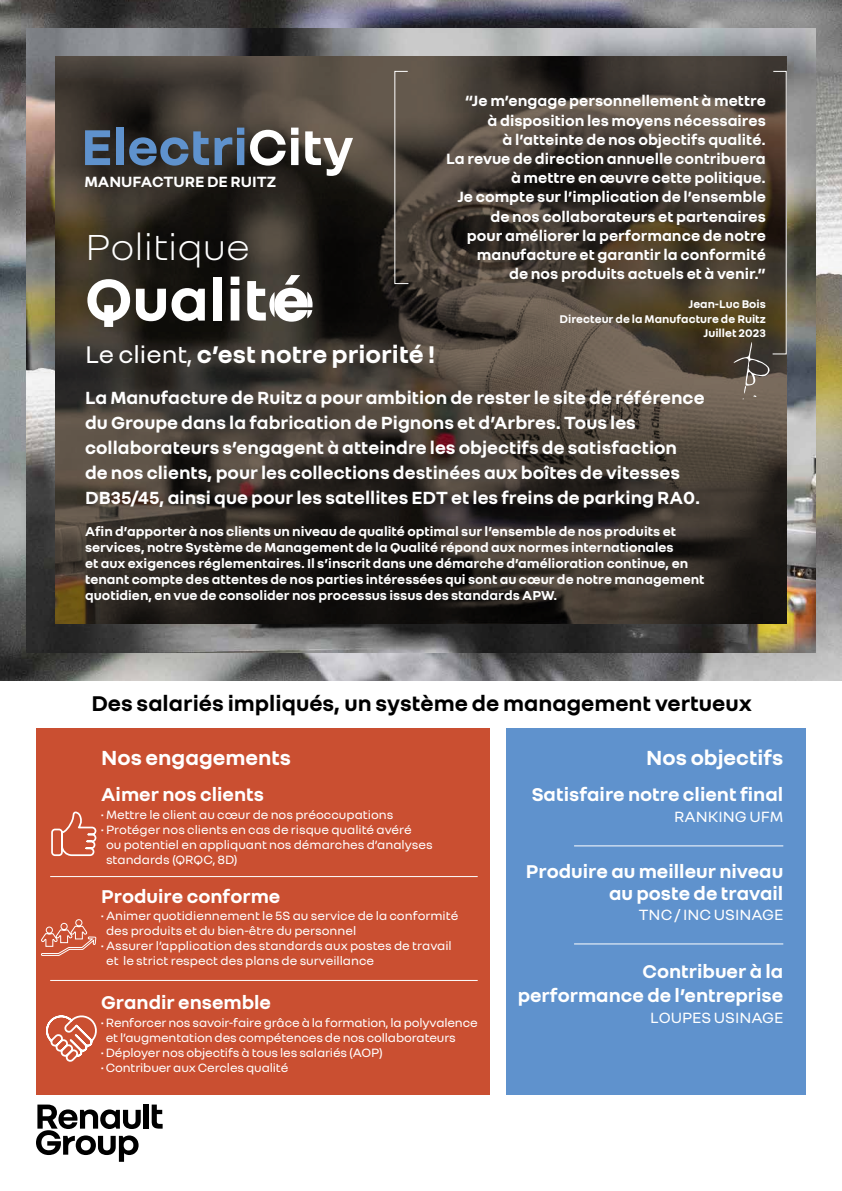
<style>
.page{position:relative;width:842px;height:1191px;background:#fff}
.page>*{position:absolute;margin:0;border:0;box-sizing:border-box;transform-origin:0 0}
.t1{font:700 63.7px "Renault Group";color:#fff}
.t2{font:300 40px "Renault Group";color:#fff}
.t3{font:700 26px "Renault Group";color:#fff}
.t4{font:700 23px "Renault Group";color:#000}
.t5{font:700 22px "Renault Group";color:#fff}
.t6{font:700 20px/22px "Renault Group";color:#fff;text-align:right}
.t7{font:700 19px/25px "Renault Group";color:#fff}
.t8{font:700 16px/19.2px "Renault Group";color:#fff;text-align:right}
.t9{font:16px "Renault Group";color:#fff}
.t10{font:700 14px/16px "Renault Group";color:#fff}
.t11{font:13px/15px "Renault Group";color:#fff}
.t12{font:700 12px/14.4px "Renault Group";color:#fff;text-align:right}
.s1{font-weight:400}
</style>
<div class="page">
<img style="left:0;top:0;width:842px;height:680px">
<img style="left:27px;top:28px;width:788px;height:624px">
<svg style="left:55px;top:57px;width:732px;height:567px;background:#3c352d"></svg>
<div style="left:144px;top:1104px;width:5px;height:24px;background:#000"></div>
<svg style="left:36px;top:1104px;width:105px;height:57px"></svg>
<svg style="left:152px;top:1104px;width:11px;height:24px"></svg>
<svg style="left:85px;top:130px;width:25px;height:35px"></svg>
<div style="left:116px;top:128px;width:8px;height:37px;background:#5f92cd"></div>
<svg style="left:129px;top:131px;width:80px;height:35px;background:#475b73"></svg>
<svg style="left:215px;top:128px;width:29px;height:37px"></svg>
<svg style="left:250px;top:128px;width:48px;height:38px"></svg>
<svg style="left:305px;top:131px;width:48px;height:45px"></svg>
<svg style="left:394px;top:70px;width:15px;height:214px;background:#5c544b"></svg>
<svg style="left:269px;top:275px;width:44px;height:47px"></svg>
<div style="left:36px;top:729px;width:453px;height:365px;background:#ca4f31"></div>
<hr style="left:50px;top:876px;width:428px;height:1px;background:#fff">
<hr style="left:50px;top:980px;width:428px;height:1px;background:#fff">
<div style="left:506px;top:729px;width:300px;height:365px;background:#5f92cd"></div>
<hr style="left:574px;top:845px;width:209px;height:1px;background:#fff">
<hr style="left:574px;top:943px;width:209px;height:1px;background:#fff">
<svg style="left:51px;top:811px;width:46px;height:46px"></svg>
<svg style="left:46px;top:1015px;width:51px;height:47px"></svg>
<svg style="left:728px;top:70px;width:59px;height:330px;background:#4f4436"></svg>
<svg style="left:41px;top:919px;width:56px;height:37px"></svg>
<p class="t8" style="left:446px;top:91px;width:321px">“Je m’engage personnellement à mettre<br>à disposition les moyens nécessaires<br>à l’atteinte de nos objectifs qualité.<br>La revue de direction annuelle contribuera à mettre en œuvre cette politique.<br>Je compte sur l’implication de l’ensemble de nos collaborateurs et partenaires<br>pour améliorer la performance de notre manufacture et garantir la conformité<br>de nos produits actuels et à venir.”</p>
<p class="t12" style="left:559px;top:296px;width:208px">Jean-Luc Bois<br>Directeur de la Manufacture de Ruitz<br>Juillet 2023</p>
<p class="t8" style="left:84px;top:171px;width:193px">MANUFACTURE DE RUITZ</p>
<h2 class="t2" style="left:85px;top:221px;width:166px">Politique</h2>
<h1 class="t1" style="left:85px;top:258px;width:184px">Qualit</h1>
<h3 class="t3" style="left:85px;top:337px;width:352px"><span class="s1">Le client,</span> c’est notre priorité !</h3>
<p class="t7" style="left:85px;top:384px;width:621px">La Manufacture de Ruitz a pour ambition de rester le site de référence du Groupe dans la fabrication de Pignons et d’Arbres. Tous les collaborateurs s’engagent à atteindre les objectifs de satisfaction de nos clients, pour les collections destinées aux boîtes de vitesses DB35/45, ainsi que pour les satellites EDT et les freins de parking RA0.</p>
<p class="t10" style="left:85px;top:522px;width:621px">Afin d’apporter à nos clients un niveau de qualité optimal sur l’ensemble de nos produits et services, notre Système de Management de la Qualité répond aux normes internationales<br>et aux exigences réglementaires. Il s’inscrit dans une démarche d’amélioration continue, en tenant compte des attentes de nos parties intéressées qui sont au cœur de notre management quotidien, en vue de consolider nos processus issus des standards APW.</p>
<h3 class="t4" style="left:91px;top:688px;width:662px">Des salariés impliqués, un système de management vertueux</h3>
<h3 class="t5" style="left:101px;top:743px;width:191px">Nos engagements</h3>
<h3 class="t6" style="left:101px;top:782px;width:164px">Aimer nos clients</h3>
<p class="t11" style="left:101px;top:806px;width:294px">• Mettre le client au cœur de nos préoccupations</p>
<p class="t11" style="left:106px;top:821px;width:328px;text-indent:-5px">• Protéger nos clients en cas de risque qualité avéré<br>ou potentiel en appliquant nos démarches d’analyses standards (QRQC, 8D)</p>
<h3 class="t6" style="left:101px;top:883px;width:181px">Produire conforme</h3>
<p class="t11" style="left:106px;top:908px;width:354px;text-indent:-5px">• Animer quotidiennement le 5S au service de la conformité des produits et du bien-être du personnel</p>
<p class="t11" style="left:106px;top:938px;width:347px;text-indent:-5px">• Assurer l’application des standards aux postes de travail et le strict respect des plans de surveillance</p>
<h3 class="t6" style="left:101px;top:990px;width:171px">Grandir ensemble</h3>
<p class="t11" style="left:106px;top:1014px;width:373px;text-indent:-5px">• Renforcer nos savoir-faire grâce à la formation, la polyvalence et l’augmentation des compétences de nos collaborateurs</p>
<p class="t11" style="left:101px;top:1044px;width:283px">• Déployer nos objectifs à tous les salariés (AOP)</p>
<p class="t11" style="left:101px;top:1059px;width:189px">• Contribuer aux Cercles qualité</p>
<h3 class="t5" style="left:646px;top:743px;width:138px">Nos objectifs</h3>
<h3 class="t6" style="left:532px;top:782px;width:253px">Satisfaire notre client final</h3>
<p class="t9" style="left:674px;top:806px;width:111px">RANKING UFM</p>
<h3 class="t6" style="left:526px;top:858px;width:259px">Produire au meilleur niveau au poste de travail</h3>
<p class="t9" style="left:639px;top:905px;width:146px">TNC / INC USINAGE</p>
<h3 class="t6" style="left:518px;top:958px;width:267px;line-height:24px">Contribuer à la performance de l’entreprise</h3>
<p class="t9" style="left:650px;top:1007px;width:135px">LOUPES USINAGE</p>
</div>
